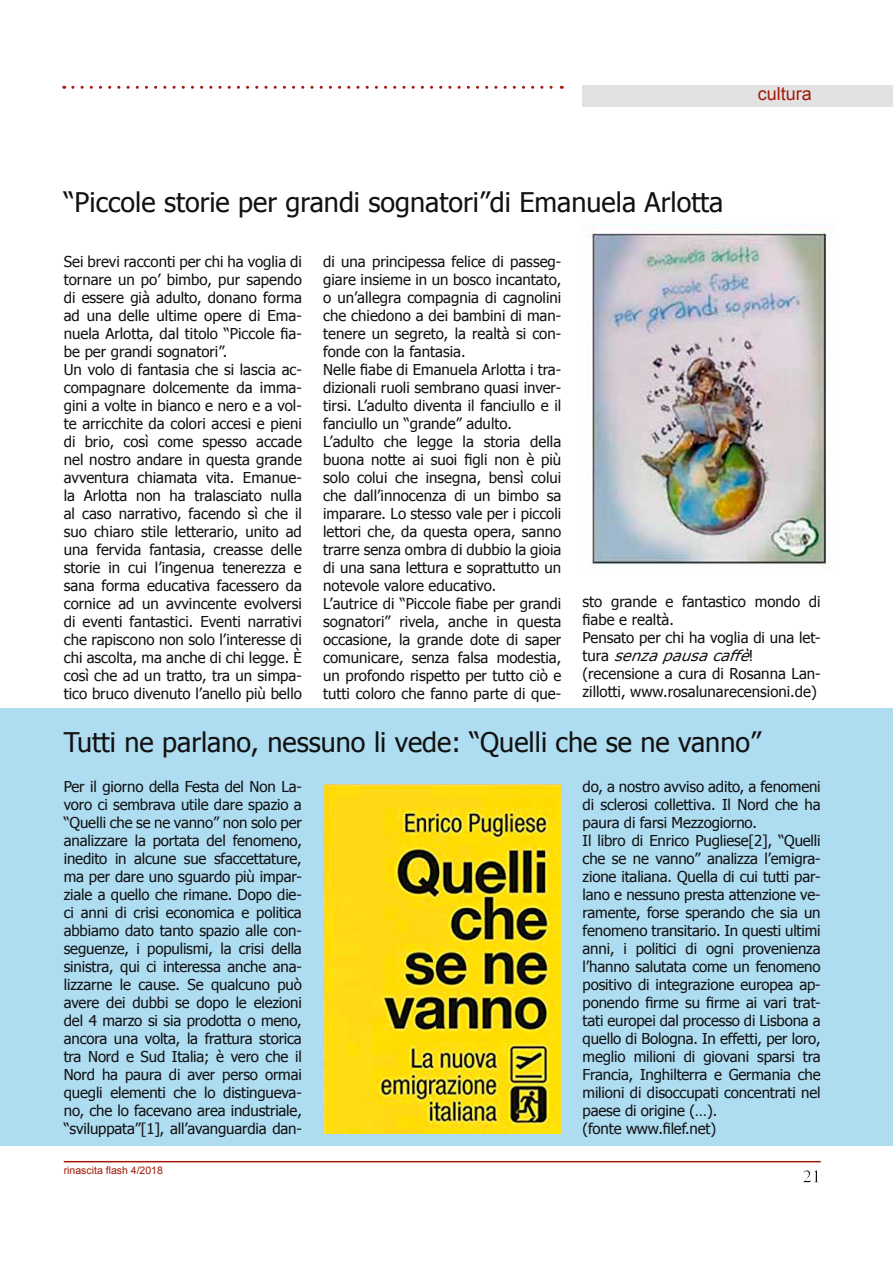
<style>
.page{position:relative;width:893px;height:1263px;background:#fff}
.page>*{position:absolute;margin:0;border:0;box-sizing:border-box;transform-origin:0 0}
.t1{font:27px "Tahoma";color:#111}
.t2{font:18px "Arial";color:#a3190a}
.t3{font:15px/18px "Tahoma";color:#111}
.t4{font:italic 15px "Verdana";color:#111}
.t5{font:10.5px "Arial";color:#a3190a}
.s1{font-family:"Tahoma";font-style:normal}
</style>
<div class="page">
<div style="left:798px;top:1163px;width:30px;height:25px;background:#111;opacity:.75"></div>
<div style="left:0;top:709px;width:893px;height:437px;background:#aedcf1"></div>
<hr style="left:64px;top:1161px;width:757px;height:1px;background:#a3190a">
<svg style="left:73px;top:86px;width:489px;height:3px"></svg>
<div style="left:583px;top:85px;width:310px;height:21px;background:#e2e2e3"></div>
<img style="left:323px;top:785px;width:238px;height:348px">
<img style="left:583px;top:223px;width:255px;height:346px">
<p class="t2" style="left:758px;top:81px;width:56px">cultura</p>
<h1 class="t1" style="left:64px;top:184px;width:661px">“Piccole storie per grandi sognatori”di Emanuela Arlotta</h1>
<p class="t3" style="left:64px;top:253px;width:240px">Sei brevi racconti per chi ha voglia di tornare un po’ bimbo, pur sapendo di essere già adulto, donano forma ad una delle ultime opere di Ema&shy;nuela Arlotta, dal titolo “Piccole fia&shy;be per grandi sognatori”.<br>Un volo di fantasia che si lascia ac&shy;compagnare dolcemente da imma&shy;gini a volte in bianco e nero e a vol&shy;te arricchite da colori accesi e pieni di brio, così come spesso accade nel nostro andare in questa grande avventura chiamata vita. Emanue&shy;la Arlotta non ha tralasciato nulla al caso narrativo, facendo sì che il suo chiaro stile letterario, unito ad una fervida fantasia, creasse delle storie in cui l’ingenua tenerezza e sana forma educativa facessero da cornice ad un avvincente evolversi di eventi fantastici. Eventi narrativi che rapiscono non solo l’interesse di chi ascolta, ma anche di chi legge. È così che ad un tratto, tra un simpa&shy;tico bruco divenuto l’anello più bello</p>
<p class="t3" style="left:323px;top:253px;width:240px">di una principessa felice di passeg&shy;giare insieme in un bosco incantato, o un’allegra compagnia di cagnolini che chiedono a dei bambini di man&shy;tenere un segreto, la realtà si con&shy;fonde con la fantasia.<br>Nelle fiabe di Emanuela Arlotta i tra&shy;dizionali ruoli sembrano quasi inver&shy;tirsi. L’adulto diventa il fanciullo e il fanciullo un “grande” adulto.<br>L’adulto che legge la storia della buona notte ai suoi figli non è più solo colui che insegna, bensì colui che dall’innocenza di un bimbo sa imparare. Lo stesso vale per i piccoli lettori che, da questa opera, sanno trarre senza ombra di dubbio la gioia di una sana lettura e soprattutto un notevole valore educativo.<br>L’autrice di “Piccole fiabe per grandi sognatori” rivela, anche in questa occasione, la grande dote di saper comunicare, senza falsa modestia, un profondo rispetto per tutto ciò e tutti coloro che fanno parte di que-</p>
<p class="t3" style="left:583px;top:593px;width:240px">sto grande e fantastico mondo di fiabe e realtà.<br>Pensato per chi ha voglia di una let-</p>
<p class="t4" style="left:583px;top:645px;width:175px"><span class="s1">t u r a</span> senzapausacaffè<span class="s1">!</span></p>
<p class="t3" style="left:583px;top:665px;width:240px">(recensione a cura di Rosanna Lan&shy;zillotti, www.rosalunarecensioni.de)</p>
<h1 class="t1" style="left:64px;top:724px;width:699px">Tutti ne parlano, nessuno li vede: “Quelli che se ne vanno”</h1>
<p class="t3" style="left:64px;top:778px;width:240px;text-align:justify">Per il giorno della Festa del Non La&shy;voro ci sembrava utile dare spazio a “Quelli che se ne vanno” non solo per analizzare la portata del fenomeno, inedito in alcune sue sfaccettature, ma per dare uno sguardo più impar&shy;ziale a quello che rimane. Dopo die&shy;ci anni di crisi economica e politica abbiamo dato tanto spazio alle con&shy;seguenze, i populismi, la crisi della sinistra, qui ci interessa anche ana&shy;lizzarne le cause. Se qualcuno può avere dei dubbi se dopo le elezioni del 4 marzo si sia prodotta o meno, ancora una volta, la frattura storica tra Nord e Sud Italia; è vero che il Nord ha paura di aver perso ormai quegli elementi che lo distingueva&shy;no, che lo facevano area industriale, “sviluppata”[1], all’avanguardia dan-</p>
<p class="t3" style="left:583px;top:778px;width:240px">do, a nostro avviso adito, a fenomeni di sclerosi collettiva. Il Nord che ha paura di farsi Mezzogiorno.<br>Il libro di Enrico Pugliese[2], “Quelli che se ne vanno” analizza l’emigra&shy;zione italiana. Quella di cui tutti par&shy;lano e nessuno presta attenzione ve&shy;ramente, forse sperando che sia un fenomeno transitario. In questi ultimi anni, i politici di ogni provenienza l’hanno salutata come un fenomeno positivo di integrazione europea ap&shy;ponendo firme su firme ai vari trat&shy;tati europei dal processo di Lisbona a quello di Bologna. In effetti, per loro, meglio milioni di giovani sparsi tra Francia, Inghilterra e Germania che milioni di disoccupati concentrati nel paese di origine (…).<br>(fonte www.filef.net)</p>
<p class="t5" style="left:64px;top:1163px;width:101px">rinascita flash 4/2018</p>
</div>
